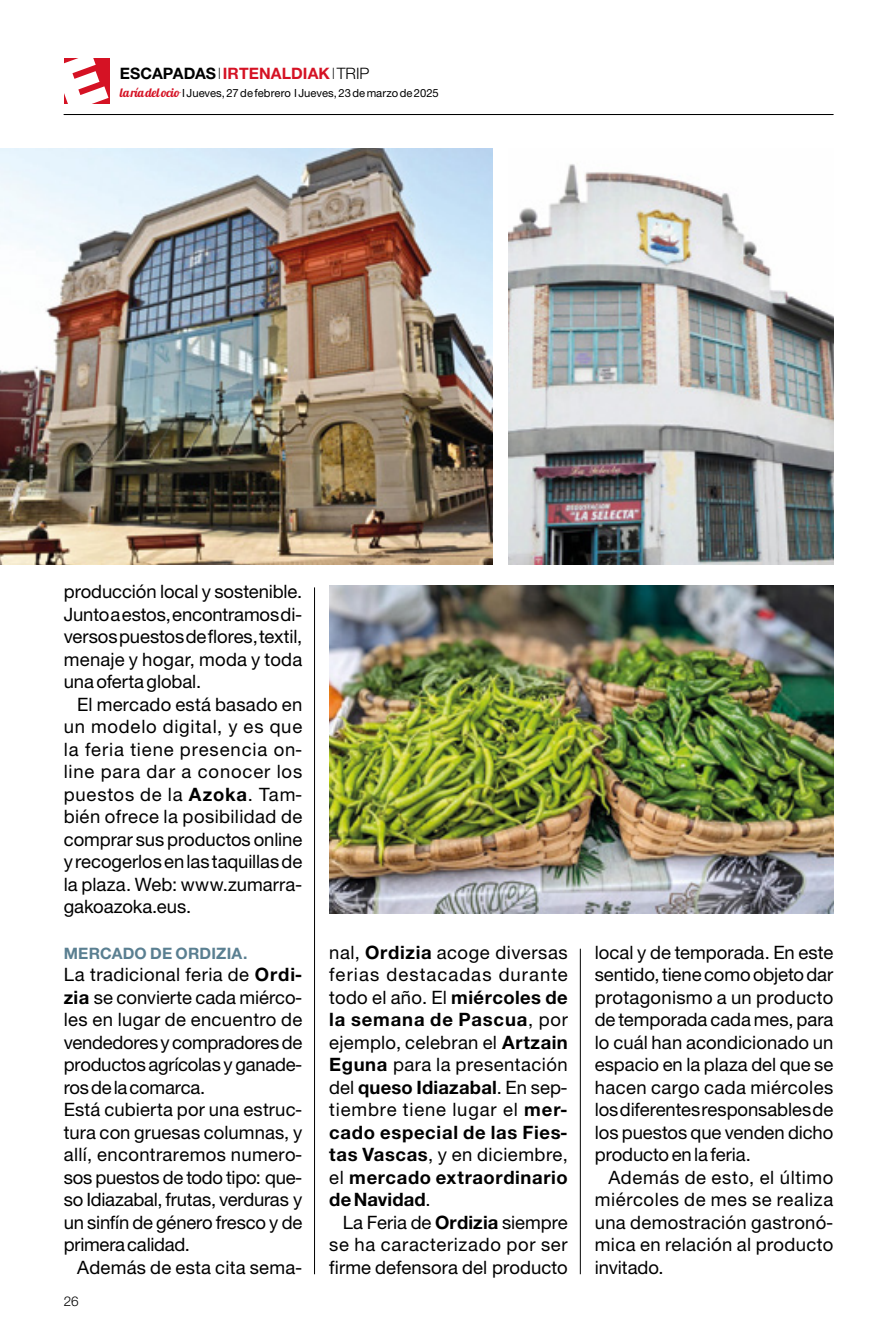
<style>
.page{position:relative;width:893px;height:1340px;background:#fff}
.page>*{position:absolute;margin:0;border:0;box-sizing:border-box;transform-origin:0 0}
.t1{font:18.45px/22.5px "Helvetica Neue LT Std";color:#000;text-align:justify}
.t2{font:700 15.75px "Helvetica Neue LT Std";letter-spacing:.005em;color:#d51224}
.t3{font:700 15.75px "Helvetica Neue LT Std";letter-spacing:.01em;color:#5a7f91}
.t4{font:300 13.5px "Helvetica Neue LT Std";color:#000}
.t5{font:11.25px "Helvetica Neue LT Std";letter-spacing:.005em;color:#000}
.s1{color:#000}
.s2{font-weight:100;color:#000}
.s3{font-weight:300;color:#000}
.s4{font-family:"Lobster 1.4";font-size:12.38px;color:#d51224}
.s5{font-weight:700}
</style>
<div class="page">
<hr style="left:314px;top:587px;width:1px;height:687px;background:#000">
<hr style="left:580px;top:948px;width:1px;height:326px;background:#000">
<img style="left:508px;top:164px;width:325px;height:401px">
<img style="left:0;top:148px;width:492px;height:416px">
<img style="left:329px;top:585px;width:504px;height:328px">
<hr style="left:64px;top:114px;width:769px;height:1px;background:#000">
<div style="left:64px;top:58px;width:46px;height:46px;background:#d51224"></div>
<p class="t2" style="left:120px;top:64px;width:251px"><span class="s1">ESCAPADAS</span> <span class="s2">I</span>IRTENALDIAK<span class="s2">I</span><span class="s3">TRIP</span></p>
<p class="t5" style="left:120px;top:87px;width:320px"><span class="s4">la ría del ocio</span> I Jueves, 27 de febrero I Jueves, 23 de marzo de 2025</p>
<p class="t1" style="left:64px;top:580px;width:240px">producción local y sostenible.<br>Junto a estos, encontramos di&shy;versos puestos de flores, textil, menaje y hogar, moda y toda una oferta global.</p>
<p class="t1" style="left:64px;top:693px;width:240px;text-indent:14px">El mercado está basado en un modelo digital, y es que la feria tiene presencia on&shy;line para dar a conocer los puestos de la <span class="s5">Azoka</span>. Tam&shy;bién ofrece la posibilidad de comprar sus productos online y recogerlos en las taquillas de la plaza. Web: www.zumarra&shy;gakoazoka.eus.</p>
<p class="t3" style="left:64px;top:943px;width:185px">MERCADO DE ORDIZIA.</p>
<p class="t1" style="left:64px;top:962px;width:240px;text-align:left">La tradicional feria de <span class="s5">Ordi&shy;zia</span> se convierte cada miérco&shy;les en lugar de encuentro de vendedores y compradores de productos agrícolas y ganade&shy;ros de la comarca.<br>Está cubierta por una estruc&shy;tura con gruesas columnas, y allí, encontraremos numero&shy;sos puestos de todo tipo: que&shy;so Idiazabal, frutas, verduras y un sinfín de género fresco y de primera calidad.</p>
<p class="t1" style="left:77px;top:1255px;width:227px">Además de esta cita sema-</p>
<p class="t4" style="left:64px;top:1292px;width:16px">26</p>
<p class="t1" style="left:329px;top:940px;width:240px">nal, <span class="s5">Ordizia</span> acoge diversas ferias destacadas durante todo el año. El <span class="s5">miércoles de la semana de Pascua</span>, por ejemplo, celebran el <span class="s5">Artzain Eguna</span> para la presentación del <span class="s5">queso Idiazabal</span>. En sep&shy;tiembre tiene lugar el <span class="s5">mer&shy;cado especial de las Fies&shy;tas Vascas</span>, y en diciembre, el <span class="s5">mercado extraordinario de Navidad</span>.</p>
<p class="t1" style="left:329px;top:1210px;width:240px;text-indent:14px">La Feria de <span class="s5">Ordizia</span> siempre se ha caracterizado por ser firme defensora del producto</p>
<p class="t1" style="left:595px;top:940px;width:240px">local y de temporada. En este sentido, tiene como objeto dar protagonismo a un producto de temporada cada mes, para lo cuál han acondicionado un espacio en la plaza del que se hacen cargo cada miércoles los diferentes responsables de los puestos que venden dicho producto en la feria.</p>
<p class="t1" style="left:595px;top:1165px;width:240px;text-indent:14px">Además de esto, el último miércoles de mes se realiza una demostración gastronó&shy;mica en relación al producto invitado.</p>
</div>
